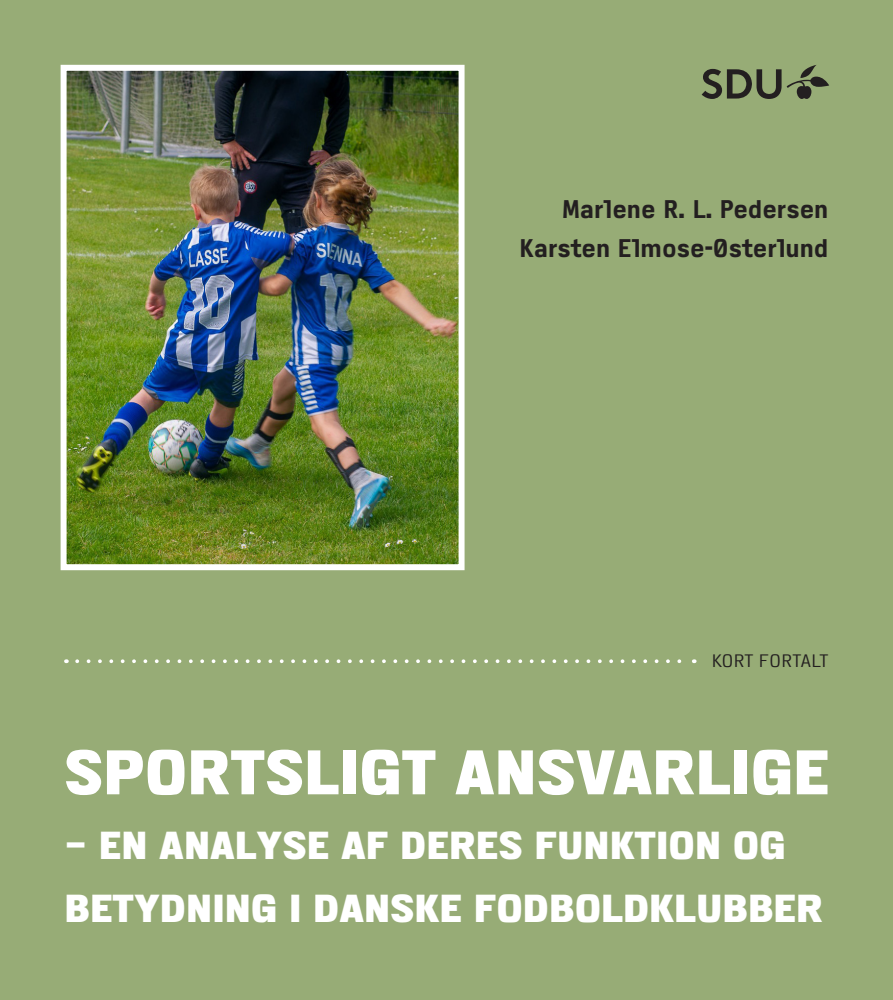
<style>
.page{position:relative;width:893px;height:1000px;background:#fff}
.page>*{position:absolute;margin:0;border:0;box-sizing:border-box;transform-origin:0 0}
.Titel_forside{font:800 62.7px "Access";color:#fff}
.t1{font:800 39px/63px "Access";color:#fff}
.Undertitel_forside{font:700 25.5px "Access";color:#231f20}
.Kort_fortalt{font:18px "Access";letter-spacing:.02em;color:#231f20}
</style>
<div class="page">
<div style="left:0;top:0;width:893px;height:999px;background:#97ac76"></div>
<svg style="left:77px;top:659px;width:605px;height:4px"></svg>
<svg style="left:702px;top:65px;width:127px;height:34px"></svg>
<img style="left:68px;top:72px;width:390px;height:491px">
<div style="left:61px;top:65px;width:404px;height:505px;border:6px solid #fff"></div>
<p class="Undertitel_forside" style="left:562px;top:196px;width:268px">Marlene R. L. Pedersen</p>
<p class="Undertitel_forside" style="left:519px;top:235px;width:311px">Karsten Elmose-Østerlund</p>
<p class="Kort_fortalt" style="left:712px;top:651px;width:118px">KORT FORTALT</p>
<p class="Titel_forside" style="left:64px;top:737px;width:767px">SPORTSLIGT ANSVARLIGE</p>
<p class="t1" style="left:65px;top:813px;width:760px">– EN ANALYSE AF DERES FUNKTION OG<br>BETYDNING I DANSKE FODBOLDKLUBBER</p>
</div>
